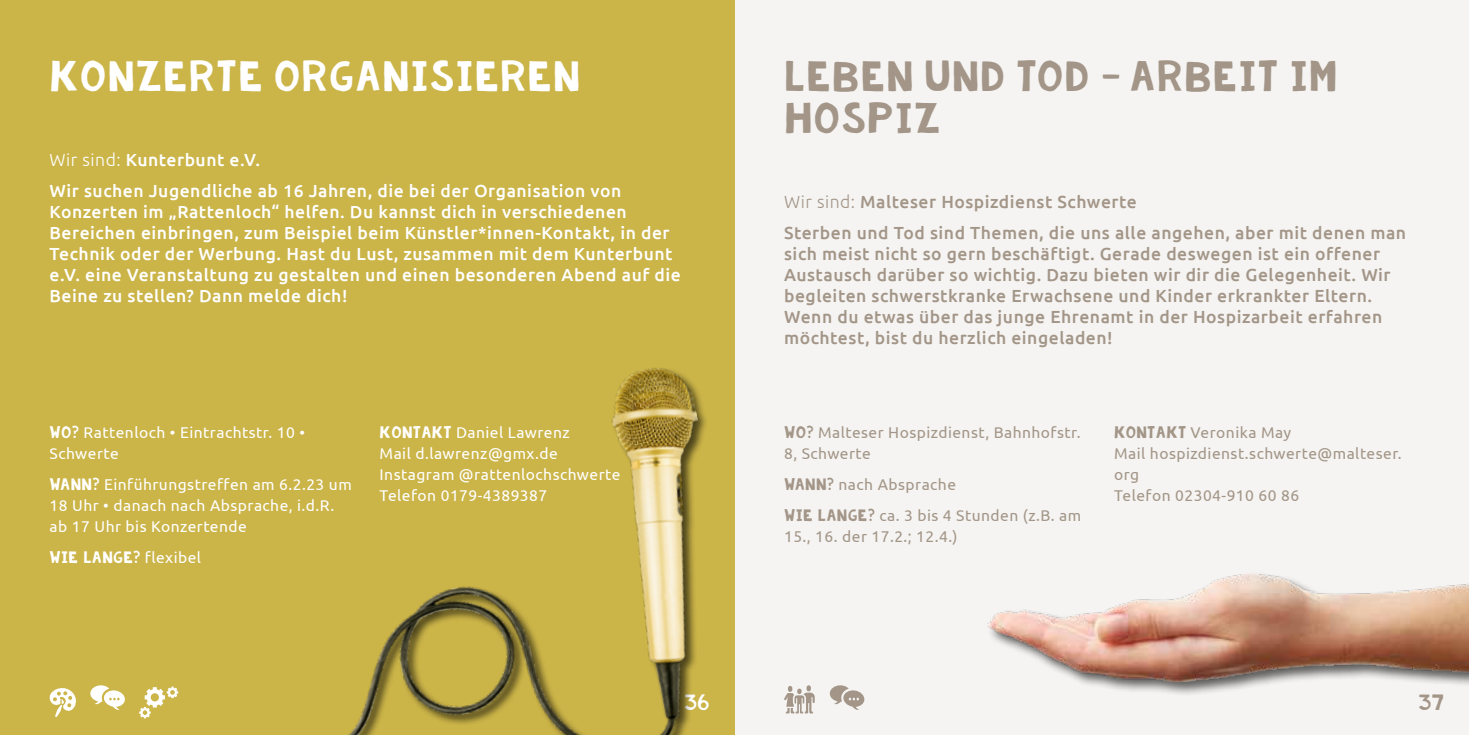
<style>
.page{position:relative;width:1469px;height:735px;background:#fff}
.page>*{position:absolute;margin:0;border:0;box-sizing:border-box;transform-origin:0 0}
.t1{font:31.5px/42px "KG Summer Storm Rough";letter-spacing:.04em;color:#a39688}
.t2{font:31.5px "KG Summer Storm Rough";letter-spacing:.04em;color:#fff}
.t3{font:500 17.5px/21px "Ubuntu";letter-spacing:.03em;color:#a39688}
.t4{font:500 17.5px/21px "Ubuntu";letter-spacing:.03em;color:#fff}
.t5{font:15.75px "KG Summer Storm Rough";color:#fff}
.t6{font:15.75px "KG Summer Storm Rough";color:#a39688}
.t7{font:15.58px/21px "Ubuntu";letter-spacing:.03em;color:#fff}
.t8{font:15.58px/21px "Ubuntu";letter-spacing:.03em;color:#a39688}
.t9{font:12.25px "KG Summer Storm Rough";letter-spacing:.03em;color:#fff}
.s1{font-weight:300}
.s2{font-family:"KG Summer Storm Rough";font-size:12.25px}
.s3{font-family:"Ubuntu";font-size:15.58px}
</style>
<div class="page">
<div style="left:734px;top:0;width:734px;height:734px;background:#f5f4f2"></div>
<div style="left:0;top:0;width:734px;height:734px;background:#cbb448"></div>
<svg style="left:139px;top:686px;width:39px;height:32px"></svg>
<svg style="left:49px;top:688px;width:27px;height:28px"></svg>
<svg style="left:90px;top:685px;width:35px;height:25px"></svg>
<svg style="left:829px;top:685px;width:35px;height:25px"></svg>
<svg style="left:784px;top:685px;width:30px;height:28px"></svg>
<div style="left:986px;top:571px;width:482px;height:125px;background:#000;opacity:.62"></div>
<img style="left:987px;top:573px;width:481px;height:108px">
<img style="left:349px;top:361px;width:386px;height:373px">
<h1 class="t2" style="left:50px;top:62px;width:532px">KONZERTE ORGANISIEREN</h1>
<p class="t4" style="left:50px;top:143px;width:573px;line-height:31px"><span class="s1">Wir sind:</span> Kunterbunt e.V.<br>Wir suchen Jugendliche ab 16 Jahren, die bei der Organisation von</p>
<p class="t4" style="left:50px;top:200px;width:633px">Konzerten im „Rattenloch“ helfen. Du kannst dich in verschiedenen Bereichen einbringen, zum Beispiel beim Künstler*innen-Kontakt, in der Technik oder der Werbung. Hast du Lust, zusammen mit dem Kunterbunt e.V. eine Veranstaltung zu gestalten und einen besonderen Abend auf die Beine zu stellen? Dann melde dich!</p>
<p class="t7" style="left:50px;top:421px;width:257px"><span class="s2">WO?</span> Rattenloch • Eintrachtstr. 10 •<br>Schwerte</p>
<p class="t7" style="left:50px;top:473px;width:303px"><span class="s2">WANN?</span> Einführungstreffen am 6.2.23 um<br>18 Uhr • danach nach Absprache, i.d.R. ab 17 Uhr bis Konzertende</p>
<p class="t9" style="left:50px;top:551px;width:153px">WIE LANGE? <span class="s3">flexibel</span></p>
<p class="t7" style="left:379px;top:421px;width:242px"><span class="s2">KONTAKT</span> Daniel Lawrenz<br>Mail d.lawrenz@gmx.de<br>Instagram @rattenlochschwerte<br>Telefon 0179-4389387</p>
<h1 class="t1" style="left:784px;top:59px;width:554px">LEBEN UND TOD – ARBEIT IM<br>HOSPIZ</h1>
<p class="t3" style="left:784px;top:185px;width:623px;line-height:31px"><span class="s1">Wir sind:</span> Malteser Hospizdienst Schwerte<br>Sterben und Tod sind Themen, die uns alle angehen, aber mit denen man</p>
<p class="t3" style="left:784px;top:242px;width:608px">sich meist nicht so gern beschäftigt. Gerade deswegen ist ein offener Austausch darüber so wichtig. Dazu bieten wir dir die Gelegenheit. Wir begleiten schwerstkranke Erwachsene und Kinder erkrankter Eltern.<br>Wenn du etwas über das junge Ehrenamt in der Hospizarbeit erfahren möchtest, bist du herzlich eingeladen!</p>
<p class="t8" style="left:784px;top:421px;width:298px"><span class="s2">WO?</span> Malteser Hospizdienst, Bahnhofstr.<br>8, Schwerte</p>
<p class="t8" style="left:784px;top:468px;width:298px;line-height:31px"><span class="s2">WANN?</span> nach Absprache<br><span class="s2">WIE LANGE?</span> ca. 3 bis 4 Stunden (z.B. am</p>
<p class="t8" style="left:784px;top:525px;width:175px">15., 16. der 17.2.; 12.4.)</p>
<p class="t8" style="left:1114px;top:421px;width:289px"><span class="s2">KONTAKT</span> Veronika May<br>Mail hospizdienst.schwerte@malteser. org<br>Telefon 02304-910 60 86</p>
<p class="t5" style="left:684px;top:695px;width:27px">36</p>
<p class="t6" style="left:1418px;top:695px;width:27px">37</p>
</div>
